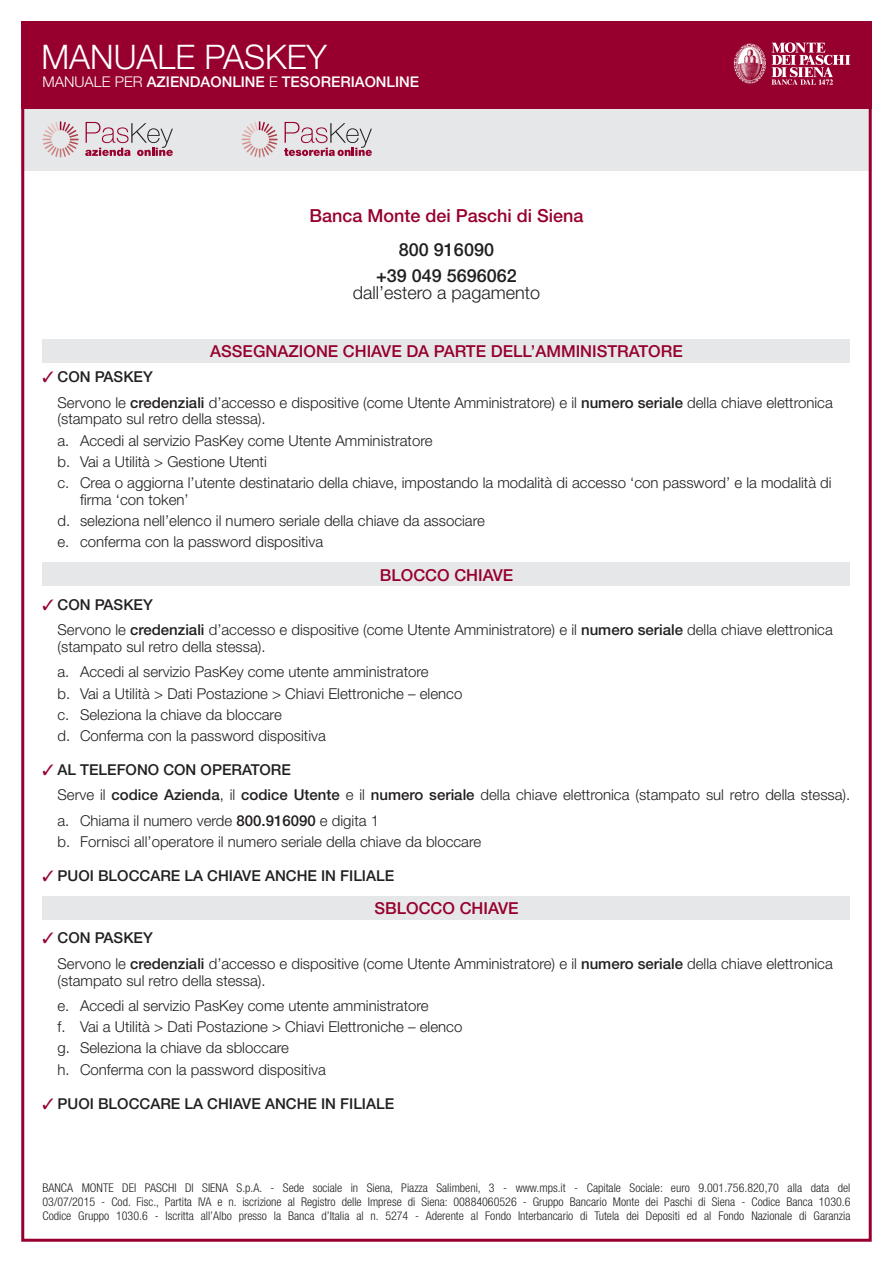
<style>
.page{position:relative;width:893px;height:1263px;background:#fff}
.page>*{position:absolute;margin:0;border:0;box-sizing:border-box;transform-origin:0 0}
.t1{font:300 33.9px "Helvetica Neue";color:#fff}
.t2{font:500 18px "Helvetica Neue";color:#97002e}
.t3{font:500 18px/25.5px "Helvetica Neue";color:#221f1f;text-align:center}
.t4{font:300 18px "Helvetica Neue";color:#221f1f}
.t5{font:500 16.5px "Helvetica Neue";color:#97002e}
.t6{font:300 15px/21.1px "Helvetica Neue";color:#221f1f}
.t7{font:500 15px "Helvetica Neue";color:#221f1f}
.t8{font:500 14.7px "Helvetica Neue";color:#fff}
.t9{font:300 condensed 12px/14.4px "Helvetica Neue";color:#221f1f;text-align:justify}
.s1{font-weight:300}
.s2{color:#97002e}
.s3{font-weight:500}
</style>
<div class="page">
<div style="left:21px;top:107px;width:851px;height:64px;background:#e6e7e8"></div>
<div style="left:21px;top:21px;width:851px;height:88px;background:#97002e"></div>
<svg style="left:242px;top:121px;width:36px;height:36px"></svg>
<svg style="left:284px;top:122px;width:88px;height:34px"></svg>
<div style="left:43px;top:339px;width:807px;height:24px;background:#e6e7e8"></div>
<div style="left:43px;top:562px;width:807px;height:24px;background:#e6e7e8"></div>
<div style="left:43px;top:896px;width:807px;height:23px;background:#e6e7e8"></div>
<svg style="left:43px;top:121px;width:36px;height:36px"></svg>
<svg style="left:85px;top:122px;width:88px;height:34px"></svg>
<svg style="left:771px;top:43px;width:79px;height:42px"></svg>
<img style="left:733px;top:43px;width:32px;height:39px">
<div style="left:733px;top:43px;width:34px;height:41px;border:1px solid #900027;border-radius:50%"></div>
<h1 class="t1" style="left:41px;top:45px;width:287px">MANUALE PASKEY</h1>
<p class="t8" style="left:43px;top:73px;width:378px"><span class="s1">MANUALE PER</span> AZIENDAONLINE <span class="s1">E</span> TESORERIAONLINE</p>
<p class="t2" style="left:309px;top:206px;width:276px">Banca Monte dei Paschi di Siena</p>
<p class="t3" style="left:376px;top:237px;width:142px">800 916090<br>+39 049 5696062</p>
<p class="t4" style="left:353px;top:286px;width:189px">dall’estero a pagamento</p>
<p class="t5" style="left:210px;top:342px;width:474px">ASSEGNAZIONE CHIAVE DA PARTE DELL’AMMINISTRATORE</p>
<p class="t6" style="left:58px;top:365px;width:777px;line-height:25.5px;text-indent:-15px"><span class="s2">✓</span> <span class="s3">CON PASKEY<br></span>Servono le <span class="s3">credenziali</span> d’accesso e dispositive (come Utente Amministratore) e il <span class="s3">numero seriale</span> della chiave elettronica</p>
<p class="t6" style="left:58px;top:410px;width:776px">(stampato sul retro della stessa).<br>a. Accedi al servizio PasKey come Utente Amministratore<br>b. Vai a Utilità &gt; Gestione Utenti<br>c. Crea o aggiorna l’utente destinatario della chiave, impostando la modalità di accesso ‘con password’ e la modalità di</p>
<p class="t6" style="left:58px;top:490px;width:429px;text-indent:22px">firma ‘con token’<br>d. seleziona nell’elenco il numero seriale della chiave da associare e. conferma con la password dispositiva</p>
<p class="t5" style="left:380px;top:565px;width:135px">BLOCCO CHIAVE</p>
<p class="t6" style="left:58px;top:593px;width:777px;line-height:25.5px;text-indent:-15px"><span class="s2">✓</span> <span class="s3">CON PASKEY<br></span>Servono le <span class="s3">credenziali</span> d’accesso e dispositive (come Utente Amministratore) e il <span class="s3">numero seriale</span> della chiave elettronica</p>
<p class="t6" style="left:58px;top:635px;width:373px;line-height:25.5px">(stampato sul retro della stessa).<br>a. Accedi al servizio PasKey come utente amministratore</p>
<p class="t6" style="left:58px;top:684px;width:406px">b. Vai a Utilità &gt; Dati Postazione &gt; Chiavi Elettroniche – elenco c. Seleziona la chiave da bloccare<br>d. Conferma con la password dispositiva</p>
<p class="t6" style="left:58px;top:758px;width:794px;line-height:25.5px;text-indent:-15px"><span class="s2">✓</span> <span class="s3">AL TELEFONO CON OPERATORE<br></span>Serve il <span class="s3">codice Azienda</span>, il <span class="s3">codice Utente</span> e il <span class="s3">numero seriale</span> della chiave elettronica (stampato sul retro della stessa). a. Chiama il numero verde <span class="s3">800.916090</span> e digita 1</p>
<p class="t6" style="left:58px;top:833px;width:425px">b. Fornisci all’operatore il numero seriale della chiave da bloccare</p>
<p class="t7" style="left:43px;top:867px;width:353px"><span class="s2">✓</span> PUOI BLOCCARE LA CHIAVE ANCHE IN FILIALE</p>
<p class="t5" style="left:374px;top:899px;width:146px">SBLOCCO CHIAVE</p>
<p class="t6" style="left:58px;top:926px;width:777px;line-height:25.5px;text-indent:-15px"><span class="s2">✓</span> <span class="s3">CON PASKEY<br></span>Servono le <span class="s3">credenziali</span> d’accesso e dispositive (come Utente Amministratore) e il <span class="s3">numero seriale</span> della chiave elettronica</p>
<p class="t6" style="left:58px;top:969px;width:373px;line-height:25.5px">(stampato sul retro della stessa).<br>e. Accedi al servizio PasKey come utente amministratore</p>
<p class="t6" style="left:58px;top:1018px;width:406px">f. Vai a Utilità &gt; Dati Postazione &gt; Chiavi Elettroniche – elenco g. Seleziona la chiave da sbloccare<br>h. Conferma con la password dispositiva</p>
<p class="t7" style="left:43px;top:1095px;width:353px"><span class="s2">✓</span> PUOI BLOCCARE LA CHIAVE ANCHE IN FILIALE</p>
<p class="t9" style="left:43px;top:1181px;width:809px">BANCA MONTE DEI PASCHI DI SIENA S.p.A. - Sede sociale in Siena, Piazza Salimbeni, 3 - www.mps.it - Capitale Sociale: euro 9.001.756.820,70 alla data del 03/07/2015 - Cod. Fisc., Partita IVA e n. iscrizione al Registro delle Imprese di Siena: 00884060526 - Gruppo Bancario Monte dei Paschi di Siena - Codice Banca 1030.6<br>Codice Gruppo 1030.6 - Iscritta all’Albo presso la Banca d’Italia al n. 5274 - Aderente al Fondo Interbancario di Tutela dei Depositi ed al Fondo Nazionale di Garanzia</p>
</div>
